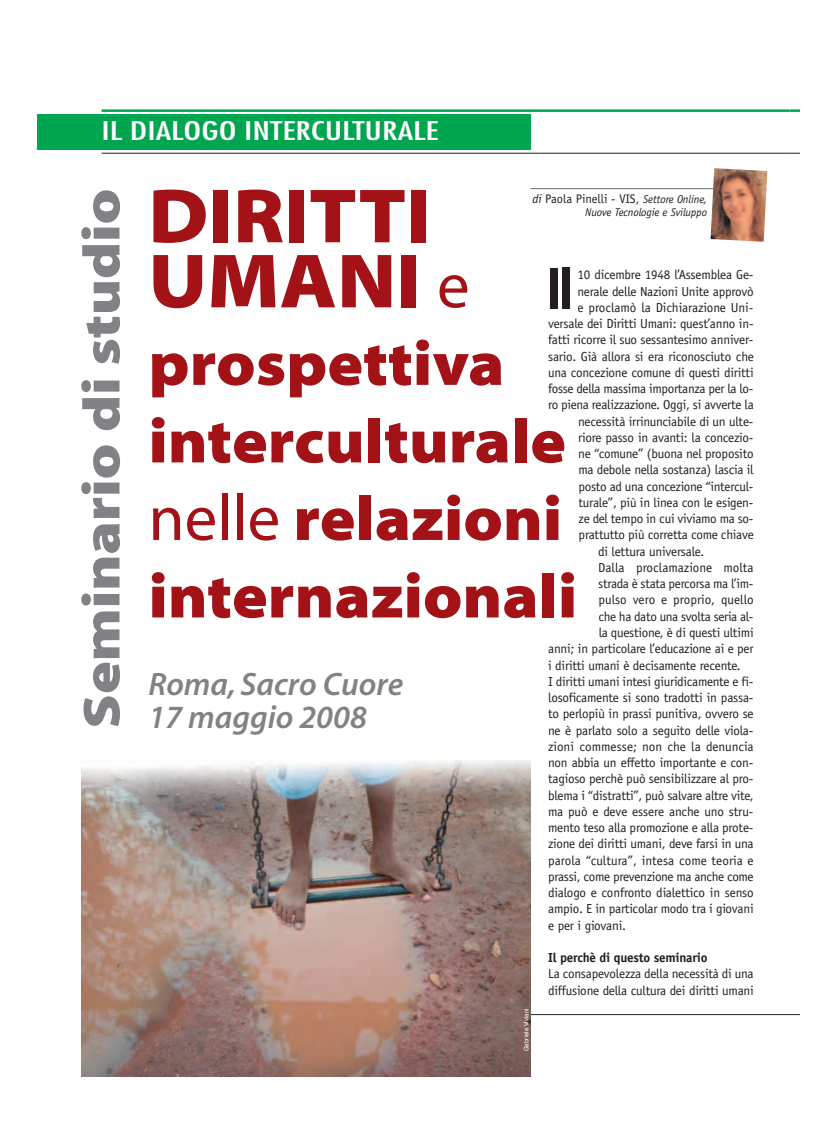
<style>
.page{position:relative;width:834px;height:1143px;background:#fff}
.page>*{position:absolute;margin:0;border:0;box-sizing:border-box;transform-origin:0 0}
.t1{font:77.5px/65px "Myriad MM 830 700";color:#a21217}
.t2{font:62.5px/77.5px "Myriad MM 830 700";color:#a21217}
.t3{font:60px "Myriad MM 700 300";color:#231f20;scale:.9 1}
.t4{font:52.5px "Myriad MM 830 600";letter-spacing:-.005em;color:#808285;scale:1.17 1}
.t5{font:32.5px/32.5px "Myriad MM It 565 600";color:#808285}
.t6{font:condensed 25px "Futura";color:#fff;scale:1.5 1}
.t7{font:13.12px/16.2px "Officina Sans";letter-spacing:-.015em;color:#231f20}
.t8{font:13.12px "Officina Sans";letter-spacing:.005em;color:#231f20}
.t9{font:700 13.12px "Officina Sans";letter-spacing:-.015em;color:#231f20}
.t10{font:12.5px "Officina Sans";color:#231f20}
.t11{font:italic 11.25px "Officina Sans";letter-spacing:-.01em;color:#231f20}
.t12{font:6.25px "Helvetica Neue";color:#fff}
.s1{font-family:"Myriad MM 406 600";font-size:65px}
.s2{font-style:italic}
.s3{font-style:italic;font-size:11.25px}
</style>
<div class="page">
<svg style="left:789px;top:109px;width:11px;height:3px"></svg>
<hr style="left:102px;top:109px;width:687px;height:3px;background:#00a54f">
<hr style="left:102px;top:153px;width:687px;height:1px;background:#231f20">
<div style="left:37px;top:114px;width:493px;height:36px;background:#00a54f"></div>
<hr style="left:102px;top:1014px;width:687px;height:1px;background:#231f20">
<hr style="left:530px;top:188px;width:234px;height:1px;background:#6c6d70">
<img style="left:710px;top:168px;width:57px;height:74px">
<img style="left:82px;top:760px;width:448px;height:316px">
<h3 class="t6" style="left:102px;top:120px;width:226px">IL DIALOGO INTERCULTURALE</h3>
<h3 class="t4" style="left:82px;top:728px;width:463px;rotate:-90deg">Seminario di studio</h3>
<h1 class="t1" style="left:148px;top:190px;width:323px">DIRITTI<br>UMANI <span class="s1">e</span></h1>
<p class="t10" style="left:532px;top:194px;width:176px"><span class="s2">di</span> Paola Pinelli - VIS, <span class="s3">Settore Online,</span></p>
<p class="t11" style="left:585px;top:208px;width:123px">Nuove Tecnologie e Sviluppo</p>
<h3 class="t3" style="left:547px;top:267px;width:30px">Il</h3>
<p class="t7" style="left:577px;top:268px;width:177px">10 dicembre 1948 l’Assemblea Ge-</p>
<p class="t7" style="left:577px;top:284px;width:178px">nerale delle Nazioni Unite approvò</p>
<p class="t7" style="left:577px;top:300px;width:177px">e proclamò la Dichiarazione Uni-</p>
<p class="t7" style="left:548px;top:316px;width:207px">versale dei Diritti Umani: quest’anno in-</p>
<p class="t7" style="left:548px;top:333px;width:207px">fatti ricorre il suo sessantesimo anniver-</p>
<p class="t7" style="left:548px;top:349px;width:207px">sario. Già allora si era riconosciuto che</p>
<p class="t7" style="left:548px;top:365px;width:207px">una concezione comune di questi diritti</p>
<p class="t7" style="left:548px;top:381px;width:207px">fosse della massima importanza per la lo-</p>
<p class="t7" style="left:548px;top:398px;width:207px">ro piena realizzazione. Oggi, si avverte la</p>
<p class="t7" style="left:578px;top:414px;width:177px">necessità irrinunciabile di un ulte-</p>
<p class="t7" style="left:578px;top:430px;width:177px">riore passo in avanti: la concezio-</p>
<p class="t7" style="left:578px;top:446px;width:177px">ne “comune” (buona nel proposito</p>
<p class="t7" style="left:578px;top:463px;width:177px">ma debole nella sostanza) lascia il</p>
<p class="t7" style="left:578px;top:479px;width:176px">posto ad una concezione “intercul-</p>
<p class="t7" style="left:578px;top:495px;width:176px">turale”, più in linea con le esigen-</p>
<p class="t7" style="left:578px;top:511px;width:176px">ze del tempo in cui viviamo ma so-</p>
<p class="t7" style="left:578px;top:528px;width:177px">prattutto più corretta come chiave</p>
<p class="t7" style="left:598px;top:544px;width:108px">di lettura universale.</p>
<p class="t8" style="left:598px;top:562px;width:157px">Dalla proclamazione molta</p>
<p class="t7" style="left:598px;top:576px;width:157px">strada è stata percorsa ma l’im-</p>
<p class="t8" style="left:598px;top:595px;width:157px">pulso vero e proprio, quello</p>
<p class="t7" style="left:598px;top:609px;width:156px">che ha dato una svolta seria al-</p>
<p class="t7" style="left:598px;top:625px;width:157px">la questione, è di questi ultimi</p>
<p class="t7" style="left:548px;top:641px;width:207px">anni; in particolare l’educazione ai e per</p>
<p class="t7" style="left:548px;top:658px;width:194px">i diritti umani è decisamente recente.</p>
<p class="t7" style="left:548px;top:674px;width:207px">I diritti umani intesi giuridicamente e fi-</p>
<p class="t7" style="left:548px;top:690px;width:207px">losoficamente si sono tradotti in passa-</p>
<p class="t7" style="left:548px;top:706px;width:207px">to perlopiù in prassi punitiva, ovvero se</p>
<p class="t7" style="left:548px;top:723px;width:207px">ne è parlato solo a seguito delle viola-</p>
<p class="t8" style="left:548px;top:741px;width:207px">zioni commesse; non che la denuncia</p>
<p class="t7" style="left:548px;top:755px;width:207px">non abbia un effetto importante e con-</p>
<p class="t7" style="left:548px;top:771px;width:207px">tagioso perchè può sensibilizzare al pro-</p>
<p class="t7" style="left:548px;top:788px;width:207px">blema i “distratti”, può salvare altre vite,</p>
<p class="t7" style="left:548px;top:804px;width:207px">ma può e deve essere anche uno stru-</p>
<p class="t7" style="left:548px;top:820px;width:207px">mento teso alla promozione e alla prote-</p>
<p class="t7" style="left:548px;top:836px;width:207px">zione dei diritti umani, deve farsi in una</p>
<p class="t8" style="left:548px;top:855px;width:207px">parola “cultura”, intesa come teoria e</p>
<p class="t7" style="left:548px;top:869px;width:207px">prassi, come prevenzione ma anche come</p>
<p class="t7" style="left:548px;top:885px;width:207px">dialogo e confronto dialettico in senso</p>
<p class="t7" style="left:548px;top:901px;width:207px">ampio. E in particolar modo tra i giovani</p>
<p class="t7" style="left:548px;top:918px;width:79px">e per i giovani.</p>
<p class="t9" style="left:548px;top:952px;width:161px">Il perchè di questo seminario</p>
<p class="t7" style="left:548px;top:966px;width:207px">La consapevolezza della necessità di una diffusione della cultura dei diritti umani</p>
<h2 class="t2" style="left:148px;top:330px;width:430px">prospettiva interculturale <span class="s1">nelle</span> relazioni internazionali</h2>
<h3 class="t5" style="left:148px;top:670px;width:256px">Roma, Sacro Cuore<br>17 maggio 2008</h3>
<p class="t12" style="left:524px;top:1051px;width:44px;rotate:-90deg">Gabriele Viviani</p>
</div>
